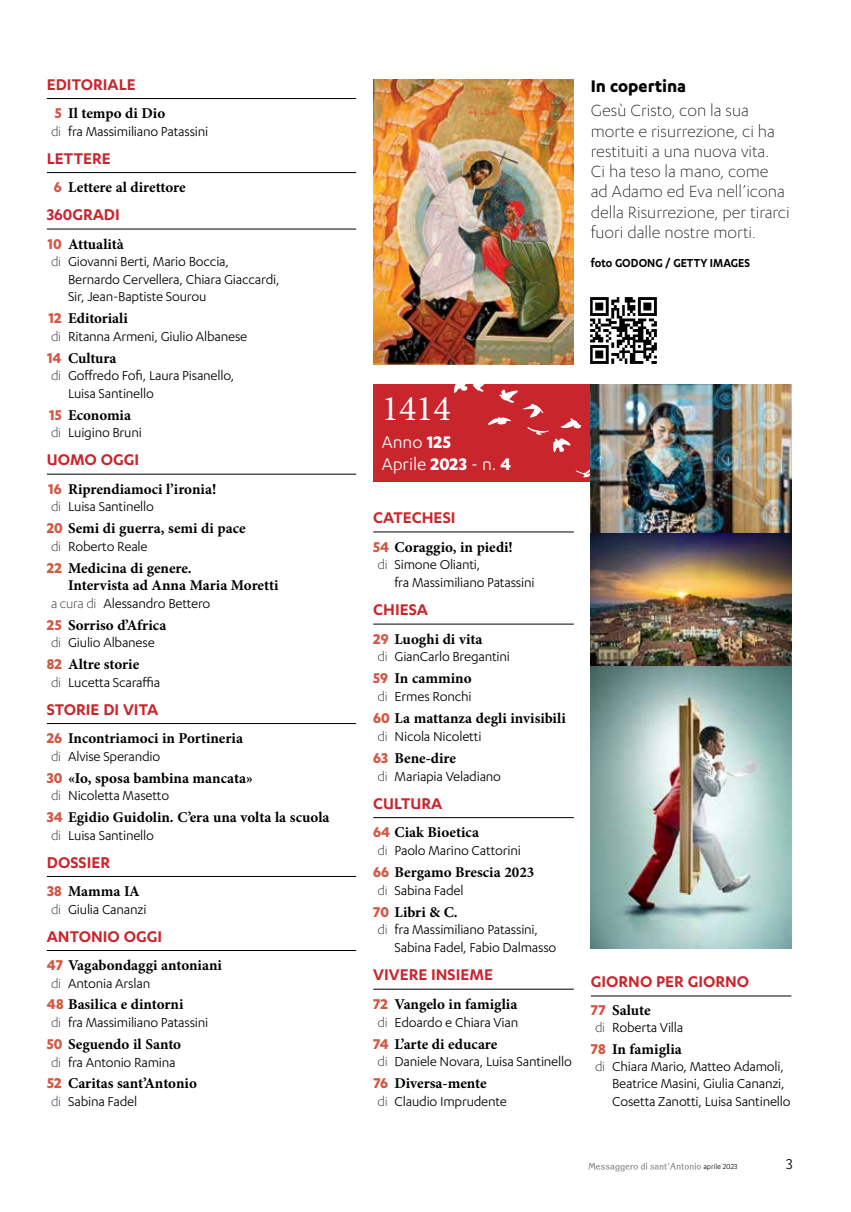
<style>
.page{position:relative;width:851px;height:1212px;background:#fff}
.page>*{position:absolute;margin:0;border:0;box-sizing:border-box;transform-origin:0 0}
.t1{font:36px "Minion Pro";color:#fff}
.t2{font:19.5px/22.5px "Karbon";color:#fff}
.t3{font:700 19.5px "Karbon";color:#000}
.t4{font:300 18.75px/20.2px "Karbon";color:#000}
.t5{font:600 18px "Karbon";color:#c9252c}
.t6{font:16.5px "Karbon";color:#000}
.t7{font:15px/17.5px "Karbon";letter-spacing:-.015em;color:#000}
.t8{font:700 15px/17.5px "Minion Pro";color:#000}
.t9{font:600 13.5px "Karbon";color:#000;scale:.92 1}
.t10{font:8.25px "Karbon";color:#000}
.s1{font-family:"Karbon";font-size:16.5px;color:#d25844}
.s2{font-weight:300}
.s3{font-weight:700}
</style>
<div class="page">
<hr style="left:47px;top:98px;width:309px;height:1px;background:#000">
<hr style="left:47px;top:172px;width:309px;height:1px;background:#000">
<hr style="left:47px;top:229px;width:309px;height:1px;background:#000">
<hr style="left:47px;top:474px;width:309px;height:1px;background:#000">
<hr style="left:47px;top:723px;width:309px;height:1px;background:#000">
<hr style="left:47px;top:876px;width:309px;height:1px;background:#000">
<hr style="left:47px;top:950px;width:309px;height:1px;background:#000">
<hr style="left:373px;top:532px;width:200px;height:1px;background:#000">
<hr style="left:373px;top:624px;width:200px;height:1px;background:#000">
<hr style="left:373px;top:817px;width:200px;height:1px;background:#000">
<hr style="left:373px;top:989px;width:200px;height:1px;background:#000">
<hr style="left:590px;top:996px;width:201px;height:1px;background:#000">
<svg style="left:588px;top:1163px;width:112px;height:8px"></svg>
<div style="left:373px;top:385px;width:217px;height:97px;background:#c9252c"></div>
<svg style="left:575px;top:469px;width:15px;height:8px"></svg>
<svg style="left:454px;top:384px;width:127px;height:68px"></svg>
<img style="left:590px;top:297px;width:67px;height:67px">
<img style="left:590px;top:384px;width:201px;height:564px">
<img style="left:373px;top:80px;width:200px;height:285px">
<p class="t5" style="left:47px;top:73px;width:90px">EDITORIALE</p>
<p class="t8" style="left:55px;top:106px;width:112px"><span class="s1">5</span> Il tempo di Dio</p>
<p class="t7" style="left:51px;top:123px;width:159px"><span class="s2">di</span> fra Massimiliano Patassini</p>
<p class="t5" style="left:47px;top:147px;width:65px">LETTERE</p>
<p class="t8" style="left:54px;top:180px;width:133px"><span class="s1">6</span> Lettere al direttore</p>
<p class="t5" style="left:47px;top:204px;width:75px">360GRADI</p>
<p class="t8" style="left:48px;top:236px;width:78px"><span class="s1">10</span> Attualità</p>
<p class="t7" style="left:68px;top:254px;width:213px;text-indent:-17px"><span class="s2">di</span> Giovanni Berti, Mario Boccia,<br>Bernardo Cervellera, Chiara Giaccardi,<br>Sir, Jean-Baptiste Sourou</p>
<p class="t8" style="left:48px;top:311px;width:81px"><span class="s1">12</span> Editoriali</p>
<p class="t7" style="left:51px;top:328px;width:198px"><span class="s2">di</span> Ritanna Armeni, Giulio Albanese</p>
<p class="t8" style="left:47px;top:350px;width:71px"><span class="s1">14</span> Cultura</p>
<p class="t7" style="left:68px;top:368px;width:168px;text-indent:-17px"><span class="s2">di</span> Goffredo Fofi, Laura Pisanello,<br>Luisa Santinello</p>
<p class="t8" style="left:49px;top:407px;width:83px"><span class="s1">15</span> Economia</p>
<p class="t7" style="left:51px;top:425px;width:92px"><span class="s2">di</span> Luigino Bruni</p>
<p class="t5" style="left:47px;top:449px;width:94px">UOMO OGGI</p>
<p class="t8" style="left:48px;top:481px;width:169px"><span class="s1">16</span> Riprendiamoci l’ironia!</p>
<p class="t7" style="left:51px;top:499px;width:104px"><span class="s2">di</span> Luisa Santinello</p>
<p class="t8" style="left:47px;top:521px;width:200px"><span class="s1">20</span> Semi di guerra, semi di pace</p>
<p class="t7" style="left:51px;top:538px;width:98px"><span class="s2">di</span> Roberto Reale</p>
<p class="t8" style="left:68px;top:560px;width:212px;text-indent:-21px"><span class="s1">22</span> Medicina di genere.<br>Intervista ad Anna Maria Moretti</p>
<p class="t7" style="left:51px;top:595px;width:161px"><span class="s2">a cura di</span> Alessandro Bettero</p>
<p class="t8" style="left:47px;top:617px;width:121px"><span class="s1">25</span> Sorriso d’Africa</p>
<p class="t7" style="left:51px;top:635px;width:105px"><span class="s2">di</span> Giulio Albanese</p>
<p class="t8" style="left:47px;top:657px;width:94px"><span class="s1">82</span> Altre storie</p>
<p class="t7" style="left:51px;top:674px;width:111px"><span class="s2">di</span> Lucetta Scaraffia</p>
<p class="t5" style="left:47px;top:698px;width:113px">STORIE DI VITA</p>
<p class="t8" style="left:47px;top:731px;width:198px"><span class="s1">26</span> Incontriamoci in Portineria</p>
<p class="t7" style="left:51px;top:748px;width:111px"><span class="s2">di</span> Alvise Sperandio</p>
<p class="t8" style="left:47px;top:770px;width:208px"><span class="s1">30</span> «Io, sposa bambina mancata»</p>
<p class="t7" style="left:51px;top:787px;width:120px"><span class="s2">di</span> Nicoletta Masetto</p>
<p class="t8" style="left:47px;top:810px;width:284px"><span class="s1">34</span> Egidio Guidolin. C’era una volta la scuola</p>
<p class="t7" style="left:51px;top:827px;width:104px"><span class="s2">di</span> Luisa Santinello</p>
<p class="t5" style="left:47px;top:851px;width:65px">DOSSIER</p>
<p class="t8" style="left:47px;top:884px;width:94px"><span class="s1">38</span> Mamma IA</p>
<p class="t7" style="left:51px;top:901px;width:97px"><span class="s2">di</span> Giulia Cananzi</p>
<p class="t5" style="left:47px;top:925px;width:117px">ANTONIO OGGI</p>
<p class="t8" style="left:47px;top:958px;width:177px"><span class="s1">47</span> Vagabondaggi antoniani</p>
<p class="t7" style="left:51px;top:975px;width:101px"><span class="s2">di</span> Antonia Arslan</p>
<p class="t8" style="left:47px;top:997px;width:138px"><span class="s1">48</span> Basilica e dintorni</p>
<p class="t7" style="left:51px;top:1014px;width:159px"><span class="s2">di</span> fra Massimiliano Patassini</p>
<p class="t8" style="left:47px;top:1037px;width:136px"><span class="s1">50</span> Seguendo il Santo</p>
<p class="t7" style="left:51px;top:1054px;width:126px"><span class="s2">di</span> fra Antonio Ramina</p>
<p class="t8" style="left:47px;top:1076px;width:151px"><span class="s1">52</span> Caritas sant’Antonio</p>
<p class="t7" style="left:51px;top:1093px;width:88px"><span class="s2">di</span> Sabina Fadel</p>
<h2 class="t3" style="left:590px;top:79px;width:97px">In copertina</h2>
<p class="t4" style="left:590px;top:102px;width:200px">Gesù Cristo, con la sua morte e risurrezione, ci ha restituiti a una nuova vita.<br>Ci ha teso la mano, come ad Adamo ed Eva nell’icona della Risurrezione, per tirarci fuori dalle nostre morti.</p>
<p class="t9" style="left:590px;top:258px;width:174px">foto GODONG / GETTY IMAGES</p>
<h1 class="t1" style="left:381px;top:387px;width:71px">1414</h1>
<h2 class="t2" style="left:381px;top:432px;width:131px">Anno <span class="s3">125<br></span>Aprile <span class="s3">2023</span> - n. <span class="s3">4</span></h2>
<p class="t5" style="left:373px;top:506px;width:84px">CATECHESI</p>
<p class="t8" style="left:373px;top:539px;width:141px"><span class="s1">54</span> Coraggio, in piedi!</p>
<p class="t7" style="left:394px;top:557px;width:142px;text-indent:-17px"><span class="s2">di</span> Simone Olianti,<br>fra Massimiliano Patassini</p>
<p class="t5" style="left:373px;top:599px;width:56px">CHIESA</p>
<p class="t8" style="left:373px;top:631px;width:111px"><span class="s1">29</span> Luoghi di vita</p>
<p class="t7" style="left:377px;top:649px;width:134px"><span class="s2">di</span> GianCarlo Bregantini</p>
<p class="t8" style="left:373px;top:671px;width:100px"><span class="s1">59</span> In cammino</p>
<p class="t7" style="left:377px;top:689px;width:96px"><span class="s2">di</span> Ermes Ronchi</p>
<p class="t8" style="left:373px;top:711px;width:194px"><span class="s1">60</span> La mattanza degli invisibili</p>
<p class="t7" style="left:377px;top:728px;width:105px"><span class="s2">di</span> Nicola Nicoletti</p>
<p class="t8" style="left:373px;top:750px;width:84px"><span class="s1">63</span> Bene-dire</p>
<p class="t7" style="left:377px;top:768px;width:125px"><span class="s2">di</span> Mariapia Veladiano</p>
<p class="t5" style="left:373px;top:792px;width:71px">CULTURA</p>
<p class="t8" style="left:373px;top:825px;width:107px"><span class="s1">64</span> Ciak Bioetica</p>
<p class="t7" style="left:377px;top:842px;width:145px"><span class="s2">di</span> Paolo Marino Cattorini</p>
<p class="t8" style="left:373px;top:865px;width:163px"><span class="s1">66</span> Bergamo Brescia 2023</p>
<p class="t7" style="left:377px;top:882px;width:88px"><span class="s2">di</span> Sabina Fadel</p>
<p class="t8" style="left:373px;top:904px;width:86px"><span class="s1">70</span> Libri &amp; C.</p>
<p class="t7" style="left:394px;top:922px;width:163px;text-indent:-17px"><span class="s2">di</span> fra Massimiliano Patassini,<br>Sabina Fadel, Fabio Dalmasso</p>
<p class="t5" style="left:373px;top:964px;width:121px">VIVERE INSIEME</p>
<p class="t8" style="left:373px;top:996px;width:146px"><span class="s1">72</span> Vangelo in famiglia</p>
<p class="t7" style="left:377px;top:1014px;width:142px"><span class="s2">di</span> Edoardo e Chiara Vian</p>
<p class="t8" style="left:373px;top:1036px;width:126px"><span class="s1">74</span> L’arte di educare</p>
<p class="t7" style="left:377px;top:1054px;width:196px"><span class="s2">di</span> Daniele Novara, Luisa Santinello</p>
<p class="t8" style="left:373px;top:1076px;width:115px"><span class="s1">76</span> Diversa-mente</p>
<p class="t7" style="left:377px;top:1093px;width:131px"><span class="s2">di</span> Claudio Imprudente</p>
<p class="t5" style="left:590px;top:970px;width:160px">GIORNO PER GIORNO</p>
<p class="t8" style="left:590px;top:1003px;width:61px"><span class="s1">77</span> Salute</p>
<p class="t7" style="left:595px;top:1020px;width:90px"><span class="s2">di</span> Roberta Villa</p>
<p class="t8" style="left:590px;top:1042px;width:92px"><span class="s1">78</span> In famiglia</p>
<p class="t7" style="left:612px;top:1059px;width:180px;text-indent:-17px"><span class="s2">di</span> Chiara Mario, Matteo Adamoli,<br>Beatrice Masini, Giulia Cananzi,<br>Cosetta Zanotti, Luisa Santinello</p>
<p class="t10" style="left:703px;top:1164px;width:36px">aprile 2023</p>
<p class="t6" style="left:786px;top:1158px;width:8px">3</p>
</div>
